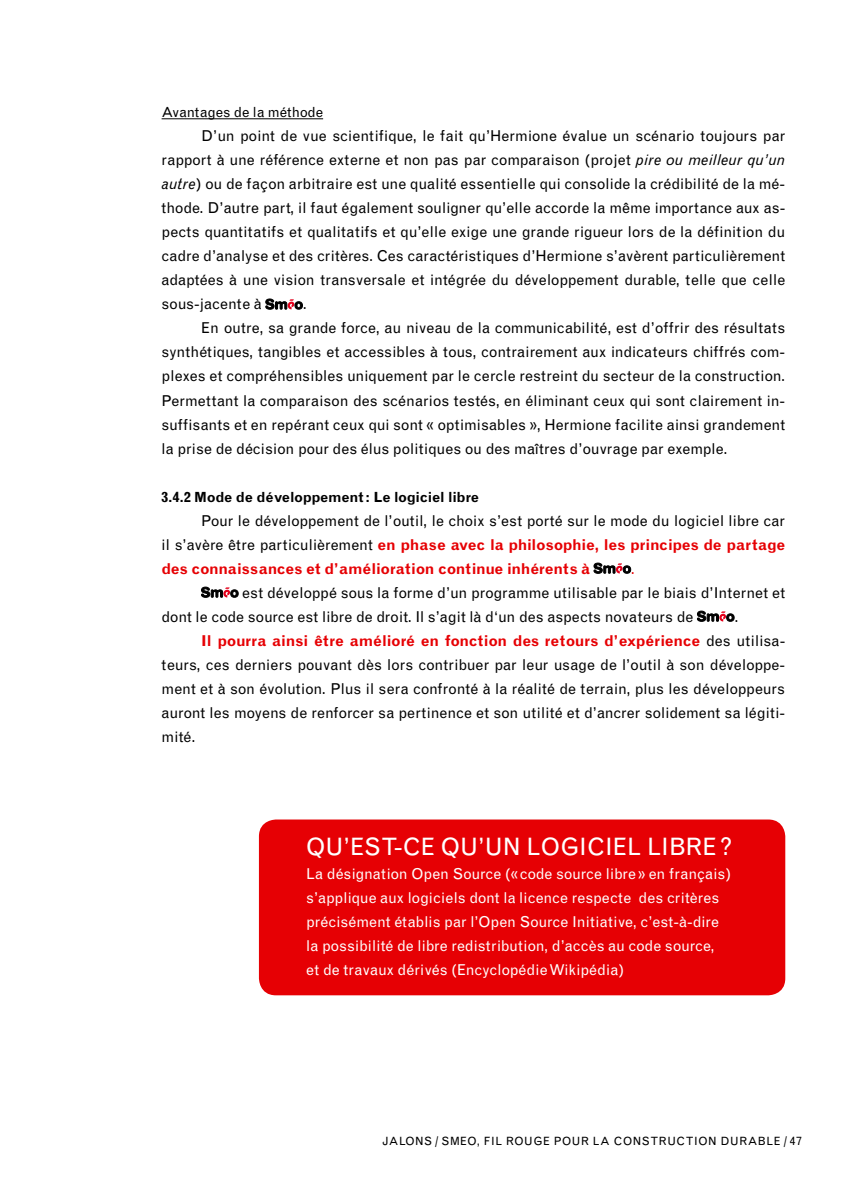
<style>
.page{position:relative;width:842px;height:1191px;background:#fff}
.page>*{position:absolute;margin:0;border:0;box-sizing:border-box;transform-origin:0 0}
.t1{font:24px "Grotesque";color:#fff}
.t2{font:15px/24px "Grotesque";letter-spacing:-.005em;color:#000;text-align:justify}
.t3{font:15px/24px "Grotesque";color:#fff}
.t4{font:700 15px "Grotesque";color:#e60004}
.t5{font:15px "Grotesque";color:#e60004}
.t6{font:700 14px "Grotesque";letter-spacing:-.02em;color:#000}
.t7{font:14px "Grotesque";letter-spacing:-.005em;color:#000}
.t8{font:12px "Grotesque";color:#000}
.t9{font:11.4px "Grotesque";letter-spacing:.03em;color:#000}
.s1{font-style:italic}
.s2{font-weight:700;color:#e60004}
.s3{font-weight:400;color:#000}
.s4{font-size:12px}
</style>
<div class="page">
<hr style="left:162px;top:118px;width:161px;height:1px;background:#000">
<svg style="left:265px;top:298px;width:38px;height:12px"></svg>
<svg style="left:593px;top:562px;width:38px;height:12px"></svg>
<svg style="left:201px;top:586px;width:38px;height:12px"></svg>
<svg style="left:697px;top:610px;width:37px;height:12px"></svg>
<div style="left:259px;top:819px;width:526px;height:176px;background:#e60004;border-radius:17px"></div>
<p class="t7" style="left:162px;top:104px;width:163px">Avantages de la méthode</p>
<p class="t2" style="left:162px;top:124px;width:625px;text-indent:40px">D’un point de vue scientifique, le fait qu’Hermione évalue un scénario toujours par rapport à une référence externe et non pas par comparaison (projet <span class="s1">pire ou meilleur qu’un autre</span>) ou de façon arbitraire est une qualité essentielle qui consolide la crédibilité de la mé&shy;thode. D’autre part, il faut également souligner qu’elle accorde la même importance aux as&shy;pects quantitatifs et qualitatifs et qu’elle exige une grande rigueur lors de la définition du cadre d’analyse et des critères. Ces caractéristiques d’Hermione s’avèrent particulièrement adaptées à une vision transversale et intégrée du développement durable, telle que celle sous-jacente à</p>
<p class="t2" style="left:303px;top:292px;width:6px">.</p>
<p class="t2" style="left:201px;top:316px;width:585px">En outre, sa grande force, au niveau de la communicabilité, est d’offrir des résultats</p>
<p class="t2" style="left:162px;top:340px;width:625px">synthétiques, tangibles et accessibles à tous, contrairement aux indicateurs chiffrés com-</p>
<p class="t2" style="left:162px;top:364px;width:625px">plexes et compréhensibles uniquement par le cercle restreint du secteur de la construction.</p>
<p class="t2" style="left:162px;top:388px;width:625px">Permettant la comparaison des scénarios testés, en éliminant ceux qui sont clairement in-</p>
<p class="t2" style="left:162px;top:412px;width:625px">suffisants et en repérant ceux qui sont « optimisables », Hermione facilite ainsi grandement</p>
<p class="t2" style="left:162px;top:436px;width:567px">la prise de décision pour des élus politiques ou des maîtres d’ouvrage par exemple.</p>
<p class="t6" style="left:162px;top:488px;width:319px">3.4.2 Mode de développement: Le logiciel libre</p>
<p class="t2" style="left:162px;top:508px;width:625px;text-indent:40px">Pour le développement de l’outil, le choix s’est porté sur le mode du logiciel libre car il s’avère être particulièrement <span class="s2">en phase avec la philosophie, les principes de partage des connaissances et d’amélioration continue inhérents à</span></p>
<p class="t5" style="left:631px;top:559px;width:6px">.</p>
<p class="t2" style="left:162px;top:580px;width:625px;text-indent:81px">est développé sous la forme d’un programme utilisable par le biais d’Internet et dont le code source est libre de droit. Il s’agit là d‘un des aspects novateurs de</p>
<p class="t2" style="left:734px;top:604px;width:6px">.</p>
<p class="t4" style="left:201px;top:631px;width:585px">I l pourra ainsi être amélioré en fonction des retours d’expérience <span class="s3">des utilisa-</span></p>
<p class="t2" style="left:162px;top:652px;width:625px">teurs, ces derniers pouvant dès lors contribuer par leur usage de l’outil à son développe-</p>
<p class="t2" style="left:162px;top:676px;width:625px">ment et à son évolution. Plus il sera confronté à la réalité de terrain, plus les développeurs</p>
<p class="t2" style="left:162px;top:700px;width:625px">auront les moyens de renforcer sa pertinence et son utilité et d’ancrer solidement sa légiti-</p>
<p class="t2" style="left:162px;top:724px;width:35px">mité.</p>
<h1 class="t1" style="left:306px;top:832px;width:236px">Qu’est-ce qu’un logiciel</h1>
<h1 class="t1" style="left:647px;top:832px;width:13px">libre</h1>
<h1 class="t1" style="left:720px;top:832px;width:14px">?</h1>
<p class="t3" style="left:306px;top:861px;width:426px">La désignation Open Source («code source libre» en français) s’applique aux logiciels dont la licence respecte des critères précisément établis par l’Open Source Initiative, c’est-à-dire la possibilité de libre redistribution, d’accès au code source, et de travaux dérivés (Encyclopédie Wikipédia)</p>
<p class="t9" style="left:382px;top:1134px;width:69px">JALONS <span class="s4">/</span> smeo</p>
<p class="t9" style="left:477px;top:1134px;width:14px">, fil</p>
<p class="t9" style="left:506px;top:1134px;width:10px">rouge</p>
<p class="t9" style="left:554px;top:1134px;width:10px">pour</p>
<p class="t9" style="left:593px;top:1134px;width:31px">la construction</p>
<p class="t9" style="left:721px;top:1134px;width:9px">durable</p>
<p class="t8" style="left:783px;top:1134px;width:20px">/47</p>
</div>
